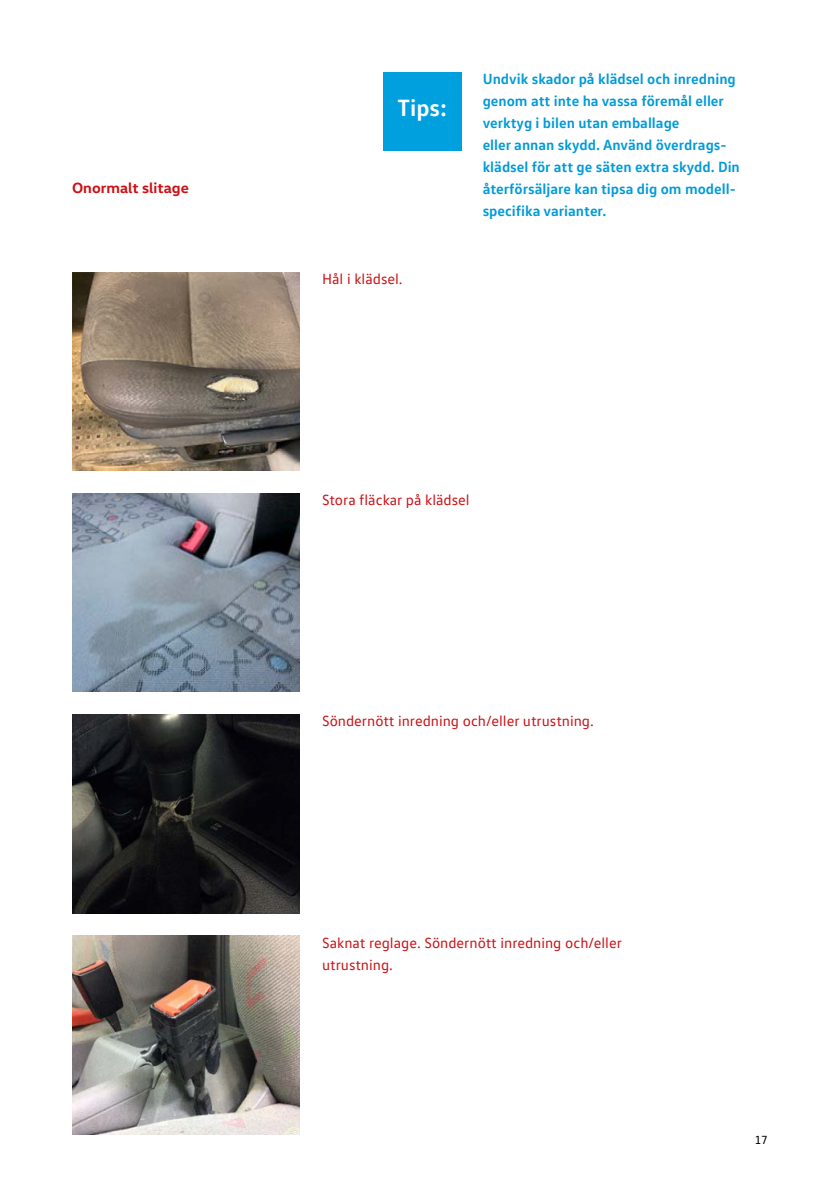
<style>
.page{position:relative;width:840px;height:1191px;background:#fff}
.page>*{position:absolute;margin:0;border:0;box-sizing:border-box;transform-origin:0 0}
.t1{font:700 24px "VW Text";color:#fff}
.t2{font:700 15px/22px "VW Text";color:#009ad9}
.t3{font:15px/22px "VW Text";color:#cc1216}
.t4{font:700 15px "VW Head";color:#cc1216}
.t5{font:12px "VW Text";color:#000}
</style>
<div class="page">
<img style="left:73px;top:272px;width:226px;height:199px">
<img style="left:72px;top:493px;width:227px;height:199px">
<img style="left:72px;top:714px;width:227px;height:199px">
<img style="left:72px;top:935px;width:227px;height:199px">
<div style="left:383px;top:72px;width:78px;height:78px;background:#00a0de"></div>
<p class="t4" style="left:72px;top:178px;width:118px">Onormalt slitage</p>
<h1 class="t1" style="left:397px;top:92px;width:51px">Tips:</h1>
<p class="t3" style="left:322px;top:267px;width:82px">Hål i klädsel.</p>
<p class="t2" style="left:482px;top:67px;width:258px">Undvik skador på klädsel och inredning genom att inte ha vassa föremål eller verktyg i bilen utan emballage<br>eller annan skydd. Använd överdrags&shy;klädsel för att ge säten extra skydd. Din återförsäljare kan tipsa dig om modell&shy;specifika varianter.</p>
<p class="t3" style="left:322px;top:488px;width:149px">Stora fläckar på klädsel</p>
<p class="t3" style="left:322px;top:710px;width:273px">Söndernött inredning och/eller utrustning.</p>
<p class="t3" style="left:322px;top:931px;width:301px">Saknat reglage. Söndernött inredning och/eller utrustning.</p>
<p class="t5" style="left:754px;top:1132px;width:15px">17</p>
</div>
